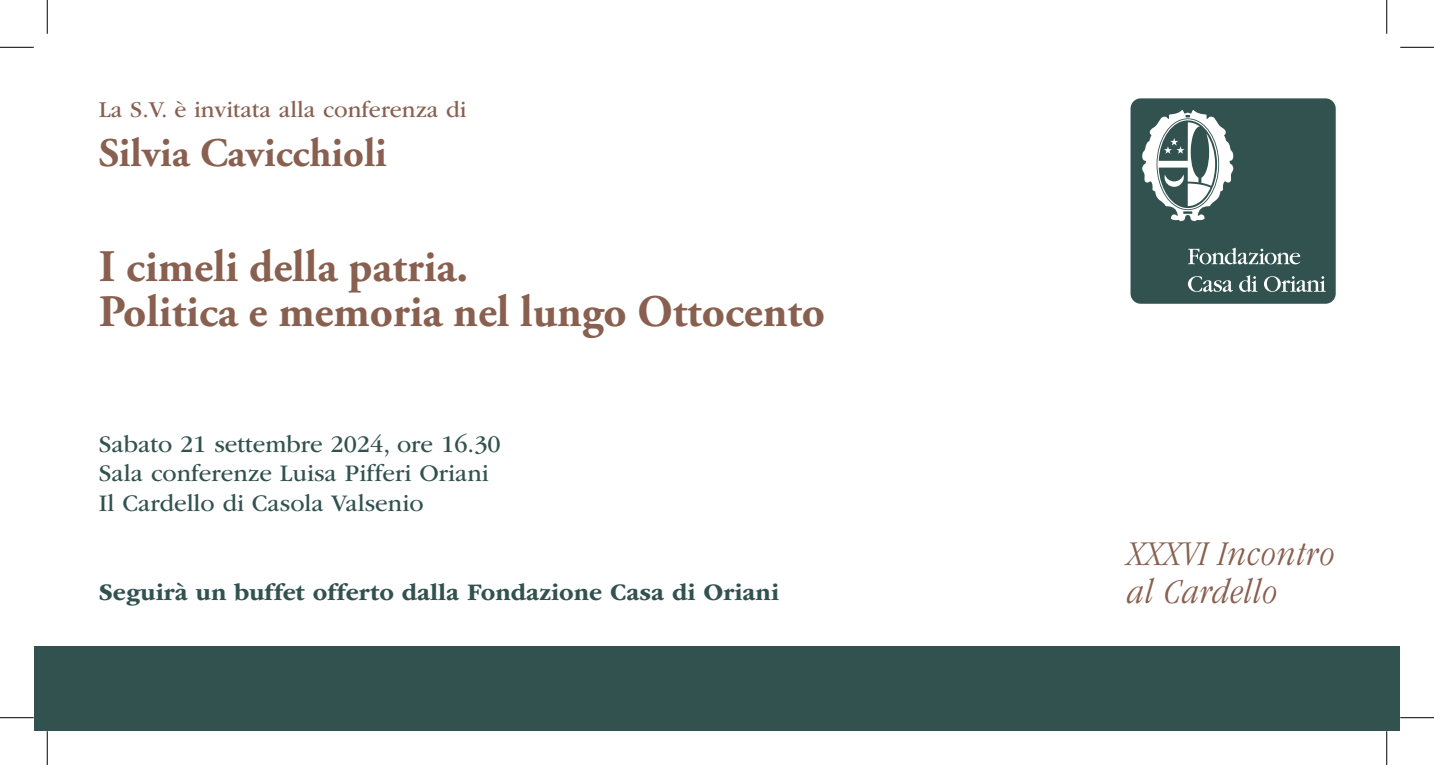
<style>
.page{position:relative;width:1434px;height:765px;background:#fff}
.page>*{position:absolute;margin:0;border:0;box-sizing:border-box;transform-origin:0 0}
.t1{font:700 45px/45px "Adobe Garamond Pro";color:#896050}
.t2{font:700 40.5px "Adobe Garamond";color:#896050}
.t3{font:italic 300 condensed 36px/38.2px "ITC Garamond Std";letter-spacing:.03em;color:#896050}
.t4{font:24.75px/29.7px "ITC Garamond Std";color:#31524f}
.t5{font:700 24.75px "ITC Garamond Std";color:#31524f}
.t6{font:23.62px "ITC Garamond Std";color:#896050}
</style>
<div class="page">
<div style="left:1130px;top:98px;width:206px;height:205px;background:#31524f;border-radius:10px"></div>
<svg style="left:1142px;top:110px;width:91px;height:111px"></svg>
<svg style="left:1188px;top:247px;width:112px;height:17px"></svg>
<svg style="left:1188px;top:276px;width:45px;height:16px"></svg>
<svg style="left:1239px;top:275px;width:18px;height:17px"></svg>
<svg style="left:1264px;top:276px;width:62px;height:16px"></svg>
<div style="left:34px;top:645px;width:1365px;height:85px;background:#31524f"></div>
<hr style="left:0;top:47px;width:34px;height:1px;background:#000">
<hr style="left:1400px;top:47px;width:34px;height:1px;background:#000">
<hr style="left:0;top:717px;width:34px;height:1px;background:#000">
<hr style="left:1400px;top:717px;width:34px;height:1px;background:#000">
<hr style="left:47px;top:0;width:1px;height:34px;background:#000">
<hr style="left:47px;top:730px;width:1px;height:34px;background:#000">
<hr style="left:1386px;top:0;width:1px;height:34px;background:#000">
<hr style="left:1386px;top:730px;width:1px;height:34px;background:#000">
<p class="t6" style="left:99px;top:97px;width:369px">La S.V. è invitata alla conferenza di</p>
<h2 class="t2" style="left:99px;top:131px;width:290px">Silvia Cavicchioli</h2>
<h1 class="t1" style="left:99px;top:244px;width:728px">I cimeli della patria.<br>Politica e memoria nel lungo Ottocento</h1>
<p class="t4" style="left:99px;top:429px;width:403px">Sabato 21 settembre 2024, ore 16.30<br>Sala conferenze Luisa Pifferi Oriani<br>Il Cardello di Casola Valsenio</p>
<p class="t5" style="left:99px;top:578px;width:682px">Seguirà un buffet offerto dalla Fondazione Casa di Oriani</p>
<h3 class="t3" style="left:1127px;top:534px;width:209px">XXXVI Incontro al Cardello</h3>
</div>
